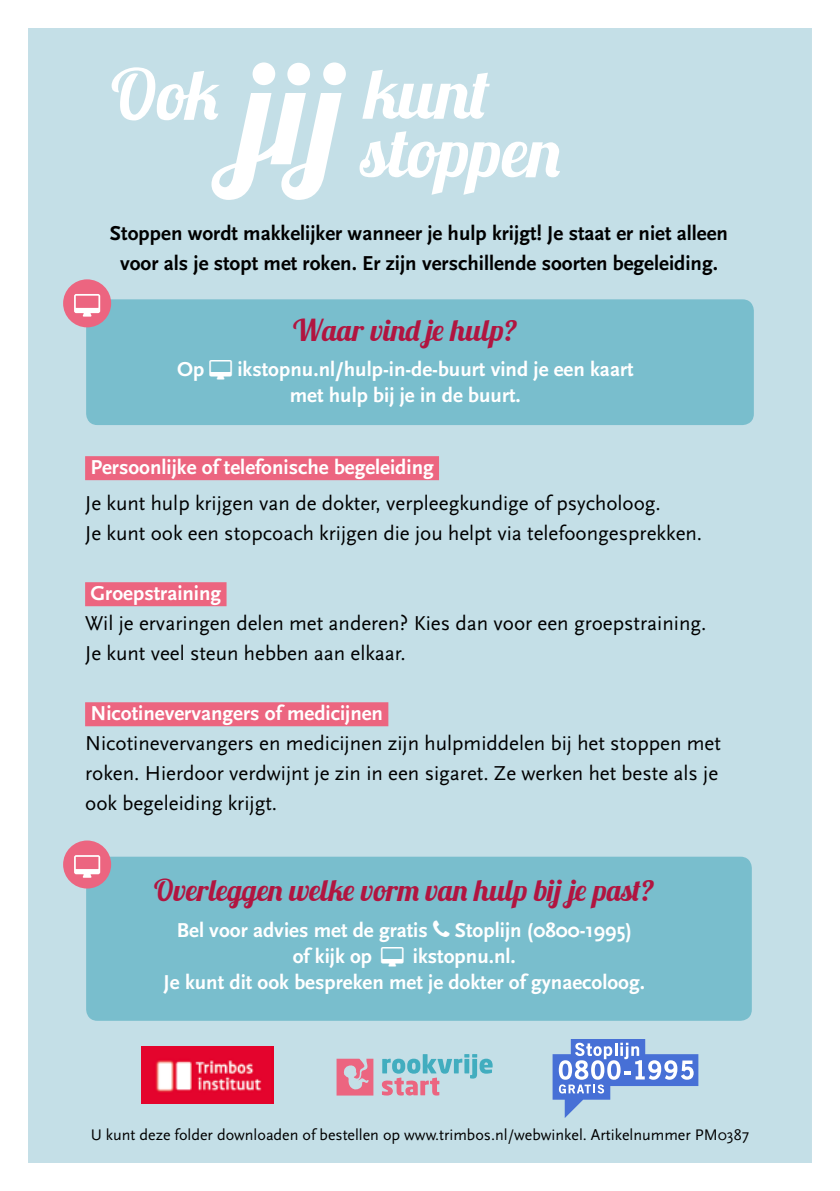
<style>
.page{position:relative;width:840px;height:1191px;background:#fff}
.page>*{position:absolute;margin:0;border:0;box-sizing:border-box;transform-origin:0 0}
.t1{font:70px/58.6px "Lobster 1.3";color:#fff}
.t2{font:30px "Lobster 1.3";color:#b11540}
.t3{font:21px/30px "Scala Sans Pro";color:#000}
.t4{font:700 21px/26px "Scala Sans";color:#fff}
.t5{font:700 21px/30px "Scala Sans";color:#000;text-align:center}
.t6{font:16px "Scala Sans Pro";color:#000}
.s1{font-size:142.6px}
</style>
<div class="page">
<hr style="left:839px;top:1093px;width:1px;height:98px;background:#000">
<div style="left:14px;top:14px;width:811px;height:1163px;background:#c4dfe7"></div>
<div style="left:0;top:0;width:839px;height:1191px;border:28px solid #fff"></div>
<div style="left:86px;top:856px;width:665px;height:164px;background:#79becd;border-radius:11px"></div>
<div style="left:86px;top:299px;width:667px;height:126px;background:#79becd;border-radius:11px"></div>
<div style="left:85px;top:456px;width:354px;height:24px;background:#ec6580"></div>
<div style="left:85px;top:582px;width:141px;height:24px;background:#ec6580"></div>
<div style="left:85px;top:702px;width:303px;height:24px;background:#ec6580"></div>
<div style="left:63px;top:840px;width:48px;height:48px;background:#ec6580;border-radius:50%"></div>
<svg style="left:74px;top:855px;width:26px;height:22px"></svg>
<div style="left:63px;top:279px;width:48px;height:48px;background:#ec6580;border-radius:50%"></div>
<svg style="left:74px;top:294px;width:26px;height:22px"></svg>
<svg style="left:336px;top:1058px;width:37px;height:37px"></svg>
<svg style="left:381px;top:1054px;width:111px;height:41px"></svg>
<svg style="left:552px;top:1039px;width:146px;height:79px"></svg>
<img style="left:141px;top:1046px;width:132px;height:57px">
<h1 class="t1" style="left:360px;top:63px;width:204px;text-indent:-249px">Ook <span class="s1">jij</span> kunt stoppen</h1>
<p class="t5" style="left:110px;top:219px;width:619px">Stoppen wordt makkelijker wanneer je hulp krijgt! Je staat er niet alleen voor als je stopt met roken. Er zijn verschillende soorten begeleiding.</p>
<h2 class="t2" style="left:293px;top:310px;width:225px">Waar vind je hulp?</h2>
<p class="t4" style="left:177px;top:357px;width:29px">Op</p>
<p class="t4" style="left:289px;top:357px;width:345px;text-indent:-52px">ikstopnu.nl/hulp-in-de-buurt vind je een kaart met hulp bij je in de buurt.</p>
<p class="t4" style="left:90px;top:455px;width:345px">Persoonlijke of telefonische begeleiding</p>
<p class="t3" style="left:85px;top:488px;width:618px">Je kunt hulp krijgen van de dokter, verpleegkundige of psycholoog.<br>Je kunt ook een stopcoach krijgen die jou helpt via telefoongesprekken.</p>
<p class="t4" style="left:90px;top:581px;width:132px">Groepstraining</p>
<p class="t3" style="left:85px;top:608px;width:622px">Wil je ervaringen delen met anderen? Kies dan voor een groepstraining.<br>Je kunt veel steun hebben aan elkaar.</p>
<p class="t4" style="left:90px;top:701px;width:294px">Nicotinevervangers of medicijnen</p>
<p class="t3" style="left:85px;top:728px;width:637px">Nicotinevervangers en medicijnen zijn hulpmiddelen bij het stoppen met roken. Hierdoor verdwijnt je zin in een sigaret. Ze werken het beste als je ook begeleiding krijgt.</p>
<h2 class="t2" style="left:154px;top:871px;width:501px">Overleggen welke vorm van hulp bij je past?</h2>
<p class="t4" style="left:177px;top:917px;width:252px">Bel voor advies met de gratis</p>
<p class="t4" style="left:454px;top:917px;width:178px">Stoplijn (0800-1995)</p>
<p class="t4" style="left:292px;top:943px;width:81px">of kijk op</p>
<p class="t4" style="left:163px;top:943px;width:482px;text-indent:249px">ikstopnu.nl.<br>Je kunt dit ook bespreken met je dokter of gynaecoloog.</p>
<p class="t6" style="left:91px;top:1125px;width:659px">U kunt deze folder downloaden of bestellen op www.trimbos.nl/webwinkel. Artikelnummer PM0387</p>
</div>
